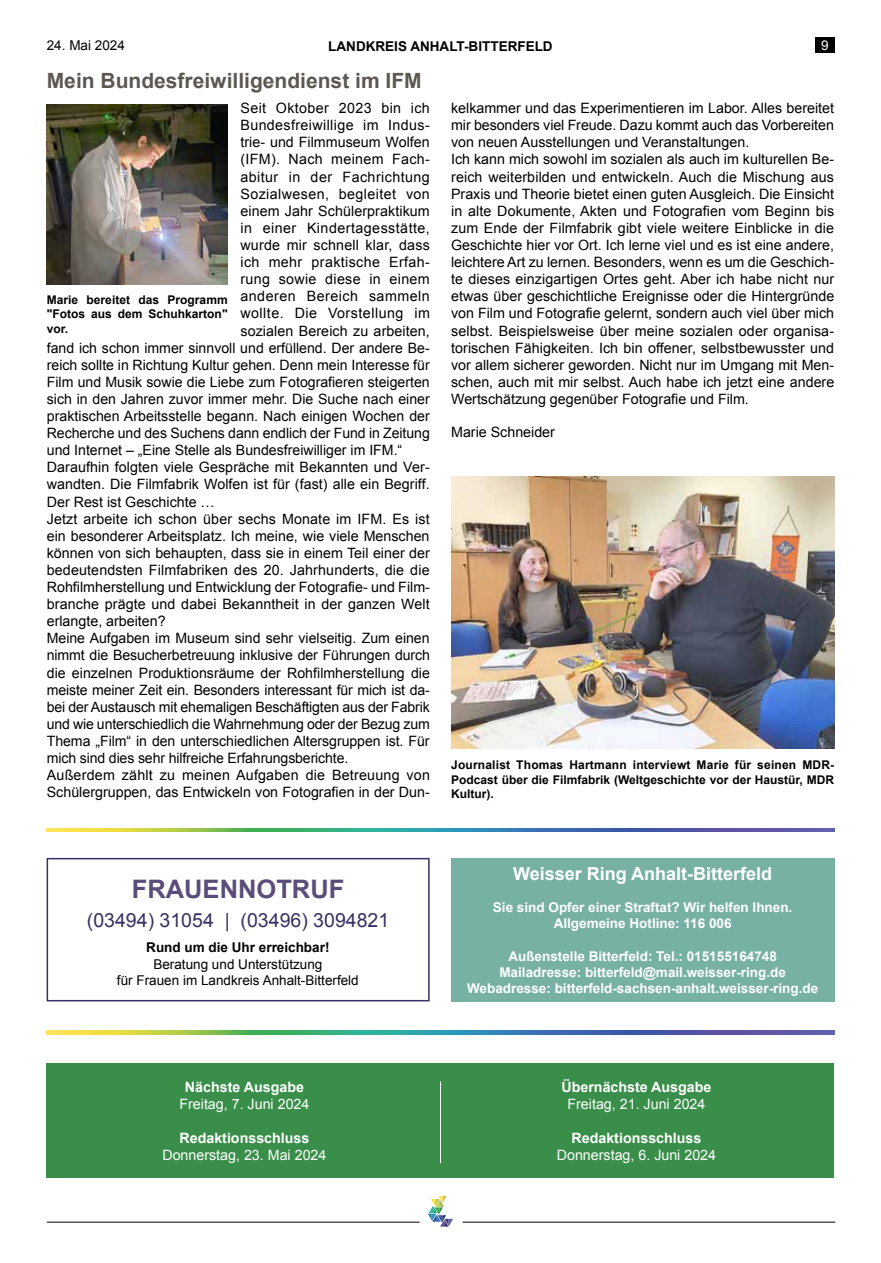
<style>
.page{position:relative;width:881px;height:1263px;background:#fff}
.page>*{position:absolute;margin:0;border:0;box-sizing:border-box;transform-origin:0 0}
.t1{font:700 25.5px "Arial";color:#5a4d7a}
.t2{font:700 21px "Arial";color:#5d5752}
.t3{font:19.5px "Arial";color:#363164}
.t4{font:700 18px "Arial";color:#fff}
.t5{font:14.25px/17.1px "Arial";color:#000}
.t6{font:14.25px "Arial";color:#fff}
.t7{font:14.25px "Arial";letter-spacing:.025em;color:#000}
.t8{font:14.25px "Arial";letter-spacing:.035em;color:#000}
.t9{font:14.25px "Arial";letter-spacing:.03em;color:#000}
.t10{font:700 14.25px "Arial";color:#fff}
.t11{font:14.25px "Arial";letter-spacing:.02em;color:#000}
.t12{font:700 13.5px/16.2px "Arial";color:#fff;text-align:center}
.t13{font:13.5px/16.2px "Arial";color:#000;text-align:center}
.t14{font:700 13.5px "Arial";color:#000}
.t15{font:13.5px "Arial";color:#fff}
.t16{font:700 12px/14.4px "Arial";color:#000;text-align:justify}
</style>
<div class="page">
<div style="left:815px;top:37px;width:19px;height:16px;background:#000"></div>
<hr style="left:47px;top:1222px;width:372px;height:1px;background:#000">
<hr style="left:462px;top:1222px;width:373px;height:1px;background:#000">
<svg style="left:428px;top:1196px;width:25px;height:31px"></svg>
<img style="left:451px;top:477px;width:382px;height:271px">
<img style="left:47px;top:104px;width:180px;height:181px">
<svg style="left:47px;top:828px;width:786px;height:4px;background:#619389"></svg>
<div style="left:47px;top:858px;width:382px;height:143px;border:2px solid #363164"></div>
<div style="left:451px;top:858px;width:382px;height:143px;background:#77b1a4"></div>
<svg style="left:47px;top:1031px;width:786px;height:3px;background:#619389"></svg>
<div style="left:47px;top:1063px;width:786px;height:115px;background:#398f4a"></div>
<hr style="left:440px;top:1081px;width:1px;height:82px;background:#fff">
<p class="t13" style="left:47px;top:38px;width:80px">24. Mai 2024</p>
<p class="t14" style="left:328px;top:38px;width:226px">LANDKREIS ANHALT-BITTERFELD</p>
<p class="t15" style="left:820px;top:37px;width:9px">9</p>
<h2 class="t2" style="left:47px;top:68px;width:376px">Mein Bundesfreiwilligendienst im IFM</h2>
<p class="t9" style="left:240px;top:99px;width:191px">Seit Oktober 2023 bin ich</p>
<p class="t7" style="left:240px;top:116px;width:191px">Bundesfreiwillige im Indus-</p>
<p class="t5" style="left:240px;top:134px;width:191px">trie- und Filmmuseum Wolfen</p>
<p class="t11" style="left:240px;top:150px;width:191px">(IFM). Nach meinem Fach-</p>
<p class="t9" style="left:240px;top:167px;width:191px">abitur in der Fachrichtung</p>
<p class="t9" style="left:240px;top:184px;width:191px">Sozialwesen, begleitet von</p>
<p class="t5" style="left:240px;top:202px;width:191px">einem Jahr Schülerpraktikum</p>
<p class="t8" style="left:240px;top:219px;width:191px">in einer Kindertagesstätte,</p>
<p class="t5" style="left:240px;top:237px;width:191px">wurde mir schnell klar, dass</p>
<p class="t7" style="left:240px;top:253px;width:191px">ich mehr praktische Erfah-</p>
<p class="t7" style="left:240px;top:270px;width:191px">rung sowie diese in einem</p>
<p class="t8" style="left:240px;top:287px;width:191px">anderen Bereich sammeln</p>
<p class="t8" style="left:240px;top:304px;width:191px">wollte. Die Vorstellung im</p>
<p class="t5" style="left:240px;top:322px;width:191px">sozialen Bereich zu arbeiten,</p>
<p class="t5" style="left:47px;top:339px;width:384px">fand ich schon immer sinnvoll und erfüllend. Der andere Be-</p>
<p class="t5" style="left:47px;top:356px;width:384px">reich sollte in Richtung Kultur gehen. Denn mein Interesse für</p>
<p class="t5" style="left:47px;top:373px;width:384px">Film und Musik sowie die Liebe zum Fotografieren steigerten</p>
<p class="t5" style="left:47px;top:390px;width:384px">sich in den Jahren zuvor immer mehr. Die Suche nach einer</p>
<p class="t5" style="left:47px;top:408px;width:384px">praktischen Arbeitsstelle begann. Nach einigen Wochen der</p>
<p class="t5" style="left:47px;top:425px;width:384px">Recherche und des Suchens dann endlich der Fund in Zeitung</p>
<p class="t5" style="left:47px;top:442px;width:357px">und Internet – „Eine Stelle als Bundesfreiwilliger im IFM.“</p>
<p class="t5" style="left:47px;top:459px;width:384px">Daraufhin folgten viele Gespräche mit Bekannten und Ver-</p>
<p class="t5" style="left:47px;top:476px;width:384px">wandten. Die Filmfabrik Wolfen ist für (fast) alle ein Begriff.</p>
<p class="t5" style="left:47px;top:493px;width:169px">Der Rest ist Geschichte …</p>
<p class="t5" style="left:47px;top:510px;width:384px">Jetzt arbeite ich schon über sechs Monate im IFM. Es ist</p>
<p class="t5" style="left:47px;top:527px;width:384px">ein besonderer Arbeitsplatz. Ich meine, wie viele Menschen</p>
<p class="t5" style="left:47px;top:544px;width:384px">können von sich behaupten, dass sie in einem Teil einer der</p>
<p class="t5" style="left:47px;top:561px;width:384px">bedeutendsten Filmfabriken des 20. Jahrhunderts, die die</p>
<p class="t5" style="left:47px;top:579px;width:384px">Rohfilmherstellung und Entwicklung der Fotografie- und Film-</p>
<p class="t5" style="left:47px;top:596px;width:384px">branche prägte und dabei Bekanntheit in der ganzen Welt</p>
<p class="t5" style="left:47px;top:613px;width:120px">erlangte, arbeiten?</p>
<p class="t5" style="left:47px;top:630px;width:384px">Meine Aufgaben im Museum sind sehr vielseitig. Zum einen</p>
<p class="t5" style="left:47px;top:647px;width:384px">nimmt die Besucherbetreuung inklusive der Führungen durch</p>
<p class="t5" style="left:47px;top:664px;width:384px">die einzelnen Produktionsräume der Rohfilmherstellung die</p>
<p class="t5" style="left:47px;top:681px;width:384px">meiste meiner Zeit ein. Besonders interessant für mich ist da-</p>
<p class="t5" style="left:47px;top:698px;width:384px">bei der Austausch mit ehemaligen Beschäftigten aus der Fabrik</p>
<p class="t5" style="left:47px;top:715px;width:384px">und wie unterschiedlich die Wahrnehmung oder der Bezug zum</p>
<p class="t5" style="left:47px;top:732px;width:384px">Thema „Film“ in den unterschiedlichen Altersgruppen ist. Für</p>
<p class="t5" style="left:47px;top:750px;width:303px">mich sind dies sehr hilfreiche Erfahrungsberichte.</p>
<p class="t5" style="left:47px;top:767px;width:384px">Außerdem zählt zu meinen Aufgaben die Betreuung von</p>
<p class="t5" style="left:47px;top:784px;width:384px">Schülergruppen, das Entwickeln von Fotografien in der Dun-</p>
<p class="t5" style="left:451px;top:100px;width:384px">kelkammer und das Experimentieren im Labor. Alles bereitet mir besonders viel Freude. Dazu kommt auch das Vorbereiten von neuen Ausstellungen und Veranstaltungen.<br>Ich kann mich sowohl im sozialen als auch im kulturellen Be&shy;reich weiterbilden und entwickeln. Auch die Mischung aus Praxis und Theorie bietet einen guten Ausgleich. Die Einsicht in alte Dokumente, Akten und Fotografien vom Beginn bis zum Ende der Filmfabrik gibt viele weitere Einblicke in die Geschichte hier vor Ort. Ich lerne viel und es ist eine andere, leichtere Art zu lernen. Besonders, wenn es um die Geschich&shy;te dieses einzigartigen Ortes geht. Aber ich habe nicht nur etwas über geschichtliche Ereignisse oder die Hintergründe von Film und Fotografie gelernt, sondern auch viel über mich selbst. Beispielsweise über meine sozialen oder organisa&shy;torischen Fähigkeiten. Ich bin offener, selbstbewusster und vor allem sicherer geworden. Nicht nur im Umgang mit Men&shy;schen, auch mit mir selbst. Auch habe ich jetzt eine andere Wertschätzung gegenüber Fotografie und Film.</p>
<p class="t5" style="left:451px;top:424px;width:105px">Marie Schneider</p>
<p class="t16" style="left:47px;top:292px;width:182px">Marie bereitet das Programm "Fotos aus dem Schuhkarton" vor.</p>
<p class="t16" style="left:451px;top:758px;width:384px">Journalist Thomas Hartmann interviewt Marie für seinen MDR-Podcast über die Filmfabrik (Weltgeschichte vor der Haustür, MDR Kultur).</p>
<h1 class="t1" style="left:132px;top:874px;width:214px">FRAUENNOTRUF</h1>
<h3 class="t3" style="left:87px;top:907px;width:304px">(03494) 31054 | (03496) 3094821</h3>
<p class="t14" style="left:146px;top:940px;width:185px">Rund um die Uhr erreichbar!</p>
<p class="t13" style="left:117px;top:956px;width:243px">Beratung und Unterstützung<br>für Frauen im Landkreis Anhalt-Bitterfeld</p>
<p class="t10" style="left:185px;top:1079px;width:121px">Nächste Ausgabe</p>
<p class="t6" style="left:179px;top:1094px;width:131px">Freitag, 7. Juni 2024</p>
<p class="t10" style="left:179px;top:1130px;width:131px">Redaktionsschluss</p>
<p class="t6" style="left:162px;top:1146px;width:165px">Donnerstag, 23. Mai 2024</p>
<p class="t4" style="left:513px;top:863px;width:261px">Weisser Ring Anhalt-Bitterfeld</p>
<p class="t12" style="left:492px;top:899px;width:301px">Sie sind Opfer einer Straftat? Wir helfen Ihnen.<br>Allgemeine Hotline: 116 006</p>
<p class="t12" style="left:467px;top:948px;width:352px">Außenstelle Bitterfeld: Tel.: 015155164748<br>Mailadresse: bitterfeld@mail.weisser-ring.de<br>Webadresse: bitterfeld-sachsen-anhalt.weisser-ring.de</p>
<p class="t10" style="left:561px;top:1079px;width:151px">Übernächste Ausgabe</p>
<p class="t6" style="left:567px;top:1094px;width:139px">Freitag, 21. Juni 2024</p>
<p class="t10" style="left:571px;top:1130px;width:131px">Redaktionsschluss</p>
<p class="t6" style="left:556px;top:1146px;width:161px">Donnerstag, 6. Juni 2024</p>
</div>
